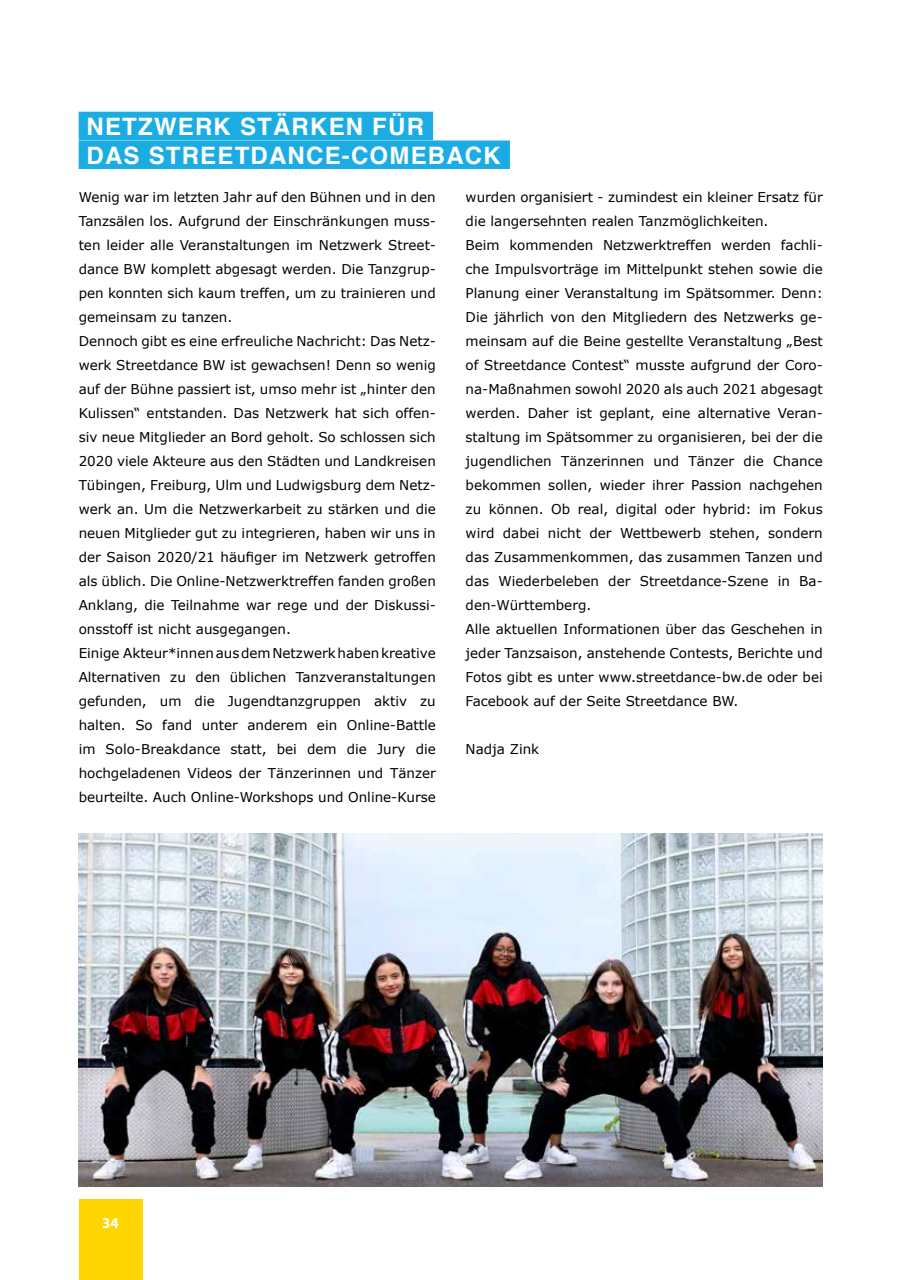
<style>
.page{position:relative;width:910px;height:1280px;background:#fff}
.page>*{position:absolute;margin:0;border:0;box-sizing:border-box;transform-origin:0 0}
.t1{font:700 24px/28.8px "Helvetica";letter-spacing:.05em;color:#fff}
.t2{font:700 15px "Myriad Pro";color:#fff}
.t3{font:13.5px/24px "Verdana";color:#000}
</style>
<div class="page">
<div style="left:79px;top:1199px;width:63px;height:81px;background:#ffd500"></div>
<div style="left:79px;top:112px;width:354px;height:28px;background:#1cace4"></div>
<div style="left:79px;top:140px;width:431px;height:29px;background:#1cace4"></div>
<img style="left:79px;top:833px;width:744px;height:353px">
<h1 class="t1" style="left:87px;top:112px;width:416px">NETZWERK STÄRKEN FÜR<br>DAS STREETDANCE-COMEBACK</h1>
<p class="t3" style="left:79px;top:185px;width:359px">Wenig war im letzten Jahr auf den Bühnen und in den Tanzsälen los. Aufgrund der Einschränkungen muss&shy;ten leider alle Veranstaltungen im Netzwerk Street&shy;dance BW komplett abgesagt werden. Die Tanzgrup&shy;pen konnten sich kaum treffen, um zu trainieren und gemeinsam zu tanzen.<br>Dennoch gibt es eine erfreuliche Nachricht: Das Netz&shy;werk Streetdance BW ist gewachsen! Denn so wenig auf der Bühne passiert ist, umso mehr ist „hinter den Kulissen“ entstanden. Das Netzwerk hat sich offen&shy;siv neue Mitglieder an Bord geholt. So schlossen sich 2020 viele Akteure aus den Städten und Landkreisen Tübingen, Freiburg, Ulm und Ludwigsburg dem Netz&shy;werk an. Um die Netzwerkarbeit zu stärken und die neuen Mitglieder gut zu integrieren, haben wir uns in der Saison 2020/21 häufiger im Netzwerk getroffen als üblich. Die Online-Netzwerktreffen fanden großen Anklang, die Teilnahme war rege und der Diskussi&shy;onsstoff ist nicht ausgegangen.<br>Einige Akteur*innen aus dem Netzwerk haben kreative Alternativen zu den üblichen Tanzveranstaltungen gefunden, um die Jugendtanzgruppen aktiv zu halten. So fand unter anderem ein Online-Battle im Solo-Breakdance statt, bei dem die Jury die hochgeladenen Videos der Tänzerinnen und Tänzer beurteilte. Auch Online-Workshops und Online-Kurse</p>
<p class="t3" style="left:466px;top:185px;width:359px">wurden organisiert - zumindest ein kleiner Ersatz für die langersehnten realen Tanzmöglichkeiten.<br>Beim kommenden Netzwerktreffen werden fachli&shy;che Impulsvorträge im Mittelpunkt stehen sowie die Planung einer Veranstaltung im Spätsommer. Denn:<br>Die jährlich von den Mitgliedern des Netzwerks ge&shy;meinsam auf die Beine gestellte Veranstaltung „Best of Streetdance Contest“ musste aufgrund der Coro&shy;na-Maßnahmen sowohl 2020 als auch 2021 abgesagt werden. Daher ist geplant, eine alternative Veran&shy;staltung im Spätsommer zu organisieren, bei der die jugendlichen Tänzerinnen und Tänzer die Chance bekommen sollen, wieder ihrer Passion nachgehen zu können. Ob real, digital oder hybrid: im Fokus wird dabei nicht der Wettbewerb stehen, sondern das Zusammenkommen, das zusammen Tanzen und das Wiederbeleben der Streetdance-Szene in Ba&shy;den-Württemberg.<br>Alle aktuellen Informationen über das Geschehen in jeder Tanzsaison, anstehende Contests, Berichte und Fotos gibt es unter www.streetdance-bw.de oder bei Facebook auf der Seite Streetdance BW.</p>
<p class="t3" style="left:466px;top:737px;width:75px">Nadja Zink</p>
<p class="t2" style="left:102px;top:1213px;width:18px">34</p>
</div>
